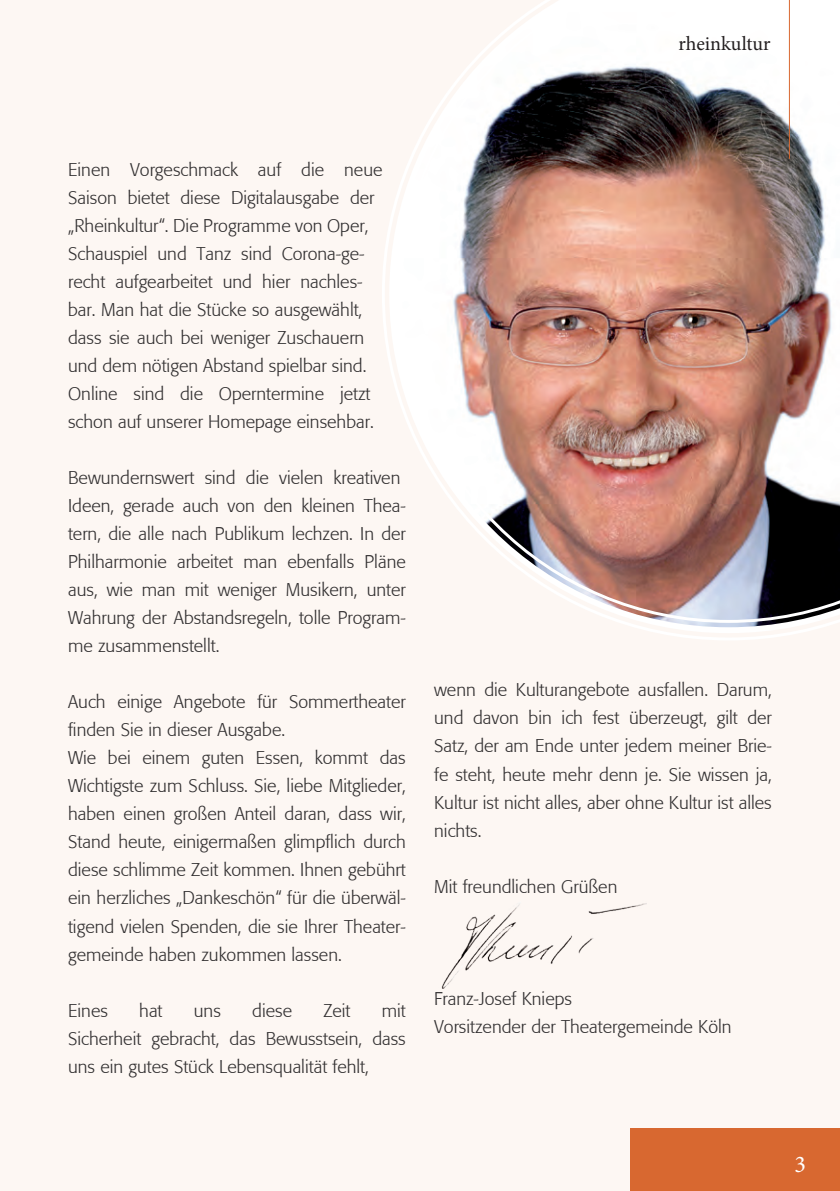
<style>
.page{position:relative;width:840px;height:1191px;background:#fff}
.page>*{position:absolute;margin:0;border:0;box-sizing:border-box;transform-origin:0 0}
.t1{font:24px "Minion Pro";color:#fff}
.t2{font:20px "Minion Pro";color:#231f20}
.t3{font:300 18px/28px "Formata BQ";color:#312f30}
</style>
<div class="page">
<div style="left:0;top:0;width:839px;height:1191px;background:#fdf7f3"></div>
<div style="left:629px;top:1128px;width:210px;height:63px;background:#d86830"></div>
<svg style="left:389px;top:190px;width:445px;height:443px"></svg>
<img style="left:399px;top:0;width:440px;height:623px">
<img style="left:441px;top:903px;width:204px;height:85px">
<hr style="left:788px;top:0;width:1px;height:159px;background:#d86830">
<p class="t2" style="left:678px;top:30px;width:93px">rheinkultur</p>
<p class="t3" style="left:68px;top:156px;width:316px">Einen Vorgeschmack auf die neue Saison bietet diese Digitalausgabe der „Rheinkultur“. Die Programme von Oper, Schauspiel und Tanz sind Corona-ge&shy;recht aufgearbeitet und hier nachles&shy;bar. Man hat die Stücke so ausgewählt, dass sie auch bei weniger Zuschauern und dem nötigen Abstand spielbar sind.<br>Online sind die Operntermine jetzt schon auf unserer Homepage einsehbar.</p>
<p class="t3" style="left:68px;top:464px;width:339px">Bewundernswert sind die vielen kreativen Ideen, gerade auch von den kleinen Thea&shy;tern, die alle nach Publikum lechzen. In der Philharmonie arbeitet man ebenfalls Pläne aus, wie man mit weniger Musikern, unter Wahrung der Abstandsregeln, tolle Program&shy;me zusammenstellt.</p>
<p class="t3" style="left:68px;top:688px;width:339px">Auch einige Angebote für Sommertheater finden Sie in dieser Ausgabe.<br>Wie bei einem guten Essen, kommt das Wichtigste zum Schluss. Sie, liebe Mitglieder, haben einen großen Anteil daran, dass wir, Stand heute, einigermaßen glimpflich durch diese schlimme Zeit kommen. Ihnen gebührt ein herzliches „Dankeschön“ für die überwäl&shy;tigend vielen Spenden, die sie Ihrer Theater&shy;gemeinde haben zukommen lassen.</p>
<p class="t3" style="left:68px;top:996px;width:41px">Eines</p>
<p class="t3" style="left:139px;top:996px;width:25px">hat</p>
<p class="t3" style="left:194px;top:996px;width:29px">uns</p>
<p class="t3" style="left:252px;top:996px;width:41px">diese</p>
<p class="t3" style="left:323px;top:996px;width:28px">Zeit</p>
<p class="t3" style="left:68px;top:996px;width:339px;text-align:justify;text-indent:313px">mit Sicherheit gebracht, das Bewusstsein, dass uns ein gutes Stück Lebensqualität fehlt,</p>
<p class="t3" style="left:434px;top:676px;width:339px;text-align:justify">wenn die Kulturangebote ausfallen. Darum, und davon bin ich fest überzeugt, gilt der Satz, der am Ende unter jedem meiner Brie&shy;fe steht, heute mehr denn je. Sie wissen ja, Kultur ist nicht alles, aber ohne Kultur ist alles nichts.</p>
<p class="t3" style="left:434px;top:872px;width:185px">Mit freundlichen Grüßen</p>
<p class="t3" style="left:434px;top:984px;width:299px">Franz-Josef Knieps<br>Vorsitzender der Theatergemeinde Köln</p>
<h1 class="t1" style="left:794px;top:1147px;width:13px">3</h1>
</div>
